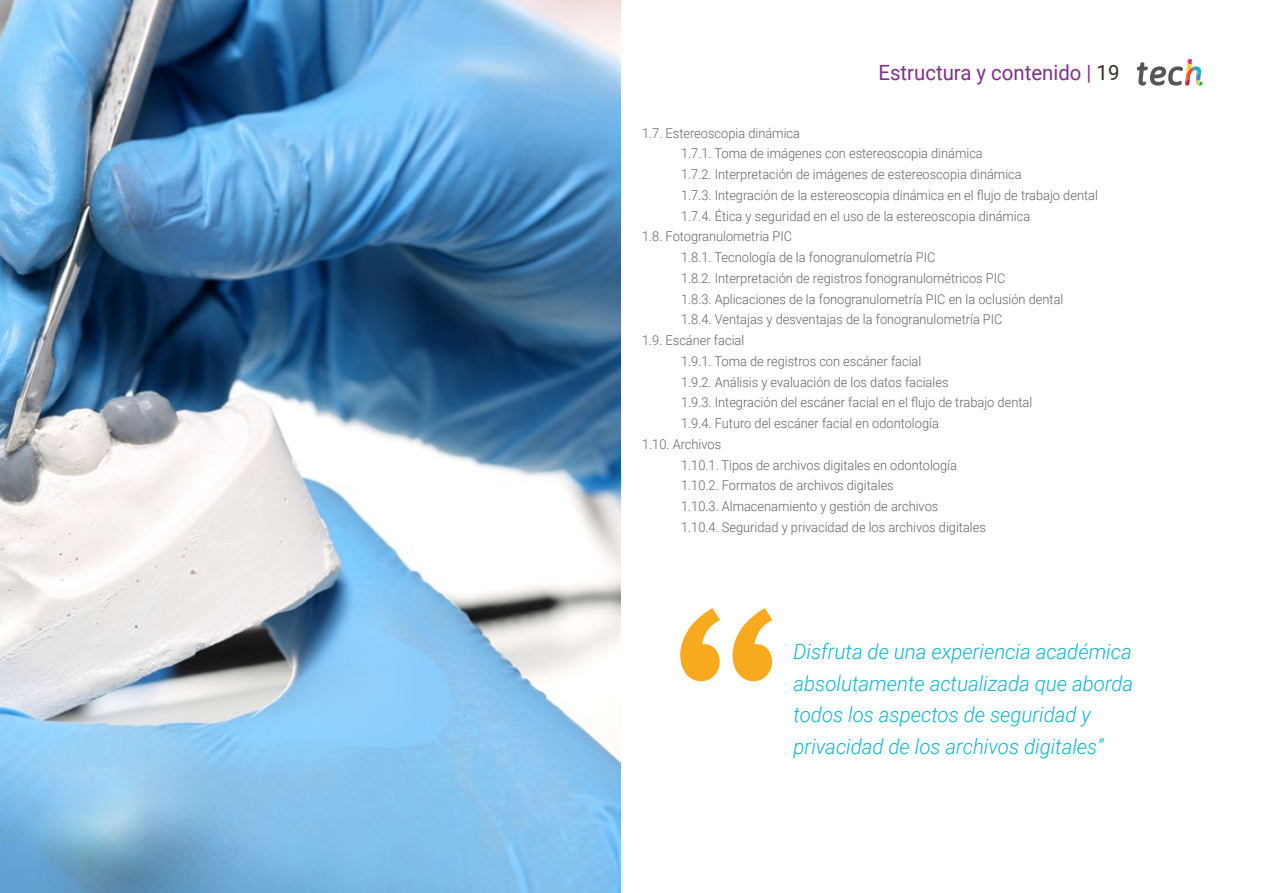
<style>
.page{position:relative;width:1263px;height:893px;background:#fff}
.page>*{position:absolute;margin:0;border:0;box-sizing:border-box;transform-origin:0 0}
.t1{font:italic 300 21px/31.5px "Roboto";color:#0fb6cf}
.t2{font:21px "Roboto";color:#813089}
.t3{font:300 13.5px "Roboto";color:#61646a;scale:.95 1}
.s1{color:#312e20}
</style>
<div class="page">
<img style="left:0;top:0;width:621px;height:893px">
<svg style="left:680px;top:608px;width:92px;height:73px"></svg>
<svg style="left:1137px;top:59px;width:65px;height:27px"></svg>
<h1 class="t2" style="left:878px;top:57px;width:242px">Estructura y contenido | <span class="s1">19</span></h1>
<p class="t3" style="left:642px;top:123px;width:168px">1.7. Estereoscopia dinámica</p>
<p class="t3" style="left:681px;top:144px;width:319px">1.7.1. Toma de imágenes con estereoscopia dinámica</p>
<p class="t3" style="left:681px;top:165px;width:360px">1.7.2. Interpretación de imágenes de estereoscopia dinámica</p>
<p class="t3" style="left:681px;top:186px;width:440px">1.7.3. Integración de la estereoscopia dinámica en el flujo de trabajo dental</p>
<p class="t3" style="left:681px;top:206px;width:369px">1.7.4. Ética y seguridad en el uso de la estereoscopia dinámica</p>
<p class="t3" style="left:642px;top:227px;width:159px">1.8. Fotogranulometria PIC</p>
<p class="t3" style="left:681px;top:248px;width:269px">1.8.1. Tecnología de la fonogranulometría PIC</p>
<p class="t3" style="left:681px;top:269px;width:343px">1.8.2. Interpretación de registros fonogranulométricos PIC</p>
<p class="t3" style="left:681px;top:289px;width:404px">1.8.3. Aplicaciones de la fonogranulometría PIC en la oclusión dental</p>
<p class="t3" style="left:681px;top:310px;width:340px">1.8.4. Ventajas y desventajas de la fonogranulometría PIC</p>
<p class="t3" style="left:642px;top:331px;width:109px">1.9. Escáner facial</p>
<p class="t3" style="left:681px;top:352px;width:254px">1.9.1. Toma de registros con escáner facial</p>
<p class="t3" style="left:681px;top:372px;width:283px">1.9.2. Análisis y evaluación de los datos faciales</p>
<p class="t3" style="left:681px;top:393px;width:371px">1.9.3. Integración del escáner facial en el flujo de trabajo dental</p>
<p class="t3" style="left:681px;top:414px;width:273px">1.9.4. Futuro del escáner facial en odontología</p>
<p class="t3" style="left:642px;top:435px;width:85px">1.10. Archivos</p>
<p class="t3" style="left:681px;top:455px;width:292px">1.10.1. Tipos de archivos digitales en odontología</p>
<p class="t3" style="left:681px;top:476px;width:225px">1.10.2. Formatos de archivos digitales</p>
<p class="t3" style="left:681px;top:497px;width:272px">1.10.3. Almacenamiento y gestión de archivos</p>
<p class="t3" style="left:681px;top:518px;width:322px">1.10.4. Seguridad y privacidad de los archivos digitales</p>
<h1 class="t1" style="left:793px;top:635px;width:341px">Disfruta de una experiencia académica absolutamente actualizada que aborda todos los aspectos de seguridad y privacidad de los archivos digitales”</h1>
</div>
